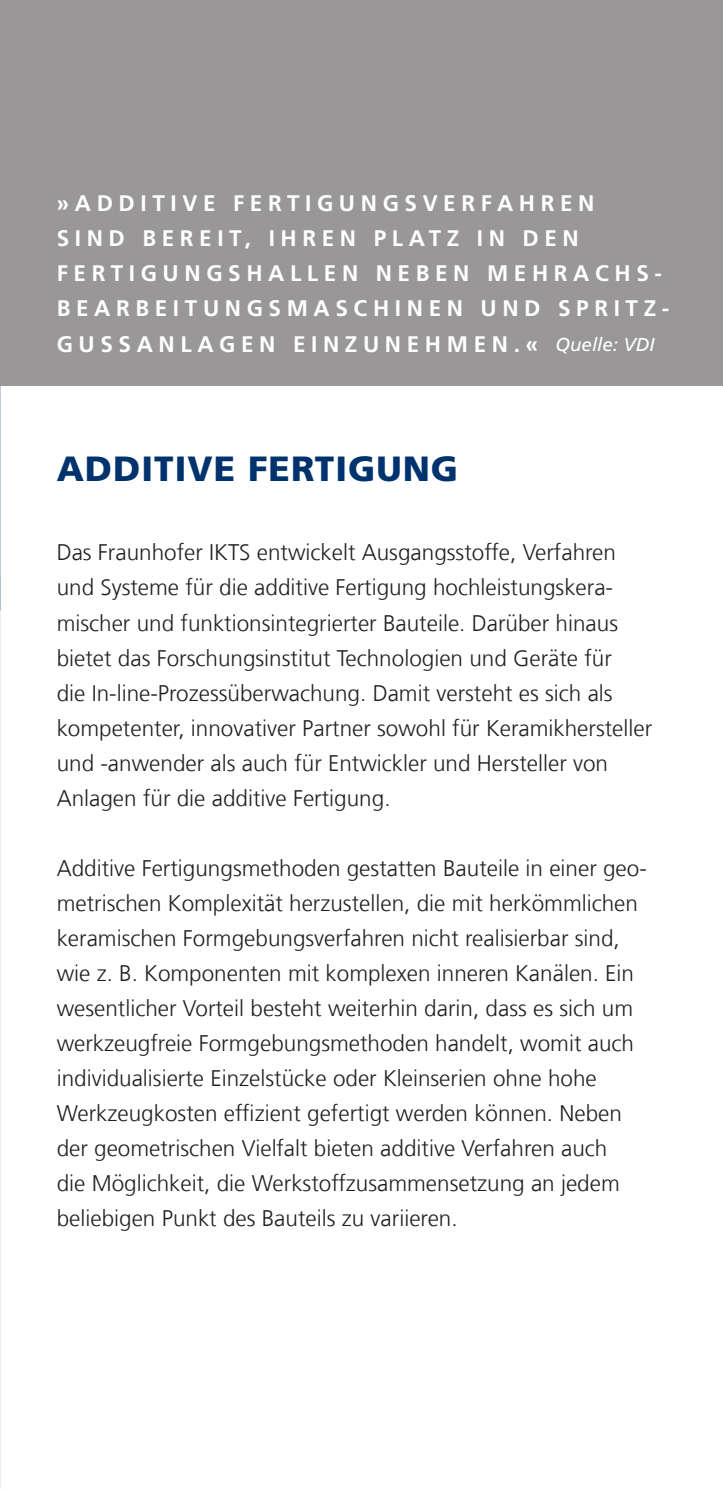
<style>
.page{position:relative;width:723px;height:1489px;background:#fff}
.page>*{position:absolute;margin:0;border:0;box-sizing:border-box;transform-origin:0 0}
.t1{font:900 35px "Frutiger LT Com";letter-spacing:.03em;color:#00326d}
.t2{font:300 22.5px/35px "Frutiger LT Com";color:#231f20}
.t3{font:700 22.5px/35px "Frutiger LT Com";letter-spacing:.25em;color:#fff}
.s1{font-weight:400;font-style:italic;font-size:18.75px}
</style>
<div class="page">
<div style="left:0;top:0;width:723px;height:385px;background:#999797"></div>
<img style="left:0;top:574px;width:1px;height:914px">
<p class="t3" style="left:57px;top:186px;width:614px">»ADDITIVE FERTIGUNGSVERFAHREN<br>SIND BEREIT, IHREN PLATZ IN DEN FERTIGUNGSHALLEN NEBEN MEHRACHS-BEARBEITUNGSMASCHINEN UND SPRITZ-GUSSANLAGEN EINZUNEHMEN.« <span class="s1">Quelle: VDI</span></p>
<h1 class="t1" style="left:57px;top:448px;width:403px">ADDITIVE FERTIGUNG</h1>
<p class="t2" style="left:57px;top:535px;width:597px">Das Fraunhofer IKTS entwickelt Ausgangsstoffe, Verfahren und Systeme für die additive Fertigung hochleistungskera&shy;mischer und funktionsintegrierter Bauteile. Darüber hinaus bietet das Forschungsinstitut Technologien und Geräte für<br>die In-line-Prozessüberwachung. Damit versteht es sich als kompetenter, innovativer Partner sowohl für Keramikhersteller und -anwender als auch für Entwickler und Hersteller von Anlagen für die additive Fertigung.</p>
<p class="t2" style="left:57px;top:850px;width:592px">Additive Fertigungsmethoden gestatten Bauteile in einer geo&shy;metrischen Komplexität herzustellen, die mit herkömmlichen keramischen Formgebungsverfahren nicht realisierbar sind, wie z. B. Komponenten mit komplexen inneren Kanälen. Ein wesentlicher Vorteil besteht weiterhin darin, dass es sich um werkzeugfreie Formgebungsmethoden handelt, womit auch individualisierte Einzelstücke oder Kleinserien ohne hohe Werkzeugkosten effizient gefertigt werden können. Neben der geometrischen Vielfalt bieten additive Verfahren auch<br>die Möglichkeit, die Werkstoffzusammensetzung an jedem beliebigen Punkt des Bauteils zu variieren.</p>
</div>
